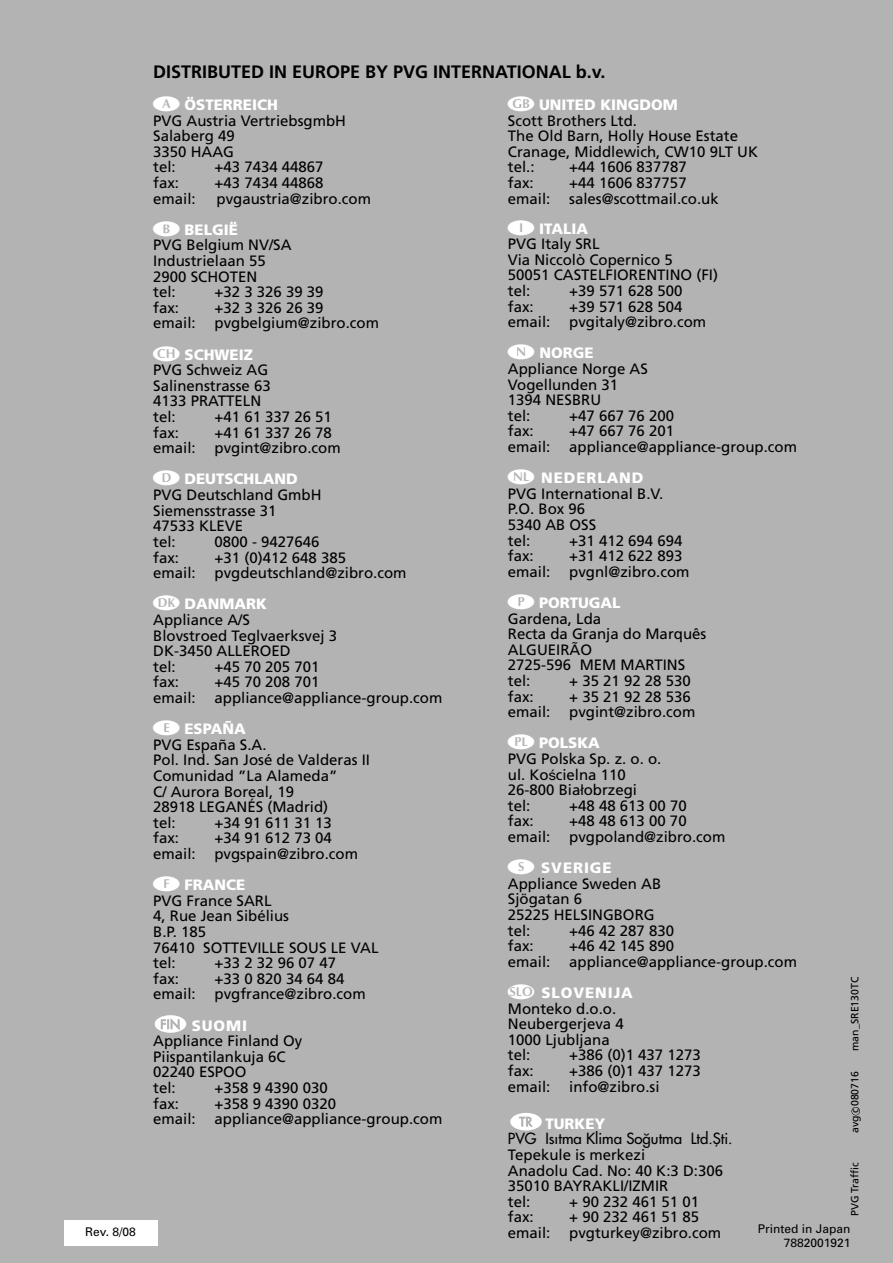
<style>
.page{position:relative;width:893px;height:1263px;background:#b3b3b3}
.page>*{position:absolute;margin:0;border:0;box-sizing:border-box;transform-origin:0 0}
.t1{font:700 18px "Frutiger";color:#000}
.t2{font:15px/15.6px "Frutiger";color:#000}
.t3{font:900 15px "Frutiger";color:#fff}
.t4{font:15px "Futura Turk";color:#000}
.t5{font:900 15px "Frutiger";letter-spacing:.06em;color:#fff}
.t6{font:12px/14.4px "Univers";color:#000;text-align:right}
.t7{font:12px "Futura Book Turk";color:#b3b3b3}
.t8{font:10.5px "Frutiger";color:#000}
.s1{color:#fff}
.s2{font-weight:900;color:#fff}
.s3{font-family:"Helvetica Neue East A";font-size:14.25px}
.s4{font-family:"Helvetica Neue East A"}
</style>
<div class="page">
<div style="left:64px;top:1220px;width:93px;height:26px;background:#fff"></div>
<div style="left:155px;top:1015px;width:31px;height:18px;background:#fff;border-radius:50%"></div>
<div style="left:510px;top:1113px;width:32px;height:17px;background:#fff;border-radius:50%"></div>
<div style="left:851px;top:1107px;width:9px;height:8px;border:1px solid #000;border-radius:50%"></div>
<p class="t1" style="left:153px;top:65px;width:454px">DISTRIBUTED IN EUROPE BY PVG INTERNATIONAL b.v.</p>
<p class="t3" style="left:185px;top:99px;width:95px">ÖSTERREICH</p>
<p class="t2" style="left:153px;top:114px;width:194px">PVG Austria VertriebsgmbH<br>Salaberg 49<br>3350 HAAG<br>tel:</p>
<p class="t2" style="left:214px;top:161px;width:111px">+43 7434 44867</p>
<p class="t2" style="left:153px;top:176px;width:27px">fax:</p>
<p class="t2" style="left:214px;top:176px;width:111px">+43 7434 44868</p>
<p class="t2" style="left:153px;top:192px;width:44px">email:</p>
<p class="t2" style="left:217px;top:192px;width:156px">pvgaustria@zibro.com</p>
<p class="t3" style="left:185px;top:224px;width:55px">BELGIË</p>
<p class="t2" style="left:153px;top:239px;width:140px">PVG Belgium NV/SA<br>Industrielaan 55<br>2900 SCHOTEN<br>tel:</p>
<p class="t2" style="left:214px;top:285px;width:111px">+32 3 326 39 39</p>
<p class="t2" style="left:153px;top:301px;width:27px">fax:</p>
<p class="t2" style="left:214px;top:301px;width:111px">+32 3 326 26 39</p>
<p class="t2" style="left:153px;top:317px;width:44px">email:</p>
<p class="t2" style="left:214px;top:317px;width:166px">pvgbelgium@zibro.com</p>
<p class="t2" style="left:153px;top:348px;width:119px"><span class="s1">❑</span> <span class="s2">SCHWEIZ<br></span>PVG Schweiz AG<br>Salinenstrasse 63<br>4133 PRATTELN tel:</p>
<p class="t2" style="left:214px;top:410px;width:119px">+41 61 337 26 51</p>
<p class="t2" style="left:153px;top:426px;width:27px">fax:</p>
<p class="t2" style="left:214px;top:426px;width:119px">+41 61 337 26 78</p>
<p class="t2" style="left:153px;top:441px;width:44px">email:</p>
<p class="t2" style="left:214px;top:441px;width:128px">pvgint@zibro.com</p>
<p class="t3" style="left:184px;top:473px;width:115px">DEUTSCHLAND</p>
<p class="t2" style="left:153px;top:488px;width:170px">PVG Deutschland GmbH<br>Siemensstrasse 31<br>47533 KLEVE<br>tel:</p>
<p class="t2" style="left:214px;top:535px;width:107px">0800 - 9427646</p>
<p class="t2" style="left:508px;top:98px;width:252px"><span class="s1">✔</span> <span class="s2">UNITED KINGDOM<br></span>Scott Brothers Ltd.<br>The Old Barn, Holly House Estate<br>Cranage, Middlewich, CW10 9LT UK tel.:</p>
<p class="t2" style="left:569px;top:161px;width:119px">+44 1606 837787</p>
<p class="t2" style="left:508px;top:176px;width:27px">fax:</p>
<p class="t2" style="left:569px;top:176px;width:119px">+44 1606 837757</p>
<p class="t2" style="left:508px;top:192px;width:44px">email:</p>
<p class="t2" style="left:569px;top:192px;width:151px">sales@scottmail.co.uk</p>
<p class="t3" style="left:539px;top:222px;width:50px">ITALIA</p>
<p class="t2" style="left:508px;top:237px;width:212px">PVG Italy SRL<br>Via Niccolò Copernico 5<br>50051 CASTELFIORENTINO (FI) tel:</p>
<p class="t2" style="left:569px;top:284px;width:115px">+39 571 628 500</p>
<p class="t2" style="left:508px;top:300px;width:27px">fax:</p>
<p class="t2" style="left:569px;top:300px;width:115px">+39 571 628 504</p>
<p class="t2" style="left:508px;top:315px;width:44px">email:</p>
<p class="t2" style="left:569px;top:315px;width:139px">pvgitaly@zibro.com</p>
<p class="t2" style="left:508px;top:346px;width:142px"><span class="s1">◆</span> <span class="s2">NORGE<br></span>Appliance Norge AS<br>Vogellunden 31<br>1394 NESBRU<br>tel:</p>
<p class="t2" style="left:569px;top:409px;width:106px">+47 667 76 200</p>
<p class="t2" style="left:508px;top:424px;width:27px">fax:</p>
<p class="t2" style="left:569px;top:424px;width:106px">+47 667 76 201</p>
<p class="t2" style="left:508px;top:440px;width:44px">email:</p>
<p class="t2" style="left:569px;top:440px;width:229px">appliance@appliance-group.com</p>
<p class="t5" style="left:541px;top:472px;width:104px">NEDERLAND</p>
<p class="t2" style="left:508px;top:487px;width:157px">PVG International B.V.<br>P.O. Box 96<br>5340 AB OSS<br>tel:</p>
<p class="t2" style="left:569px;top:534px;width:115px">+31 412 694 694</p>
<p class="t2" style="left:508px;top:549px;width:27px">fax:</p>
<p class="t2" style="left:569px;top:549px;width:115px">+31 412 622 893</p>
<p class="t2" style="left:508px;top:565px;width:44px">email:</p>
<p class="t2" style="left:569px;top:565px;width:122px">pvgnl@zibro.com</p>
<p class="t3" style="left:539px;top:597px;width:83px">PORTUGAL</p>
<p class="t2" style="left:508px;top:612px;width:200px">Gardena, Lda<br>Recta da Granja do Marquês<br>ALGUEIRÃO<br>2725-596 MEM MARTINS tel:</p>
<p class="t2" style="left:153px;top:551px;width:27px">fax:</p>
<p class="t2" style="left:214px;top:551px;width:133px">+31 (0)412 648 385</p>
<p class="t2" style="left:153px;top:566px;width:44px">email:</p>
<p class="t2" style="left:214px;top:566px;width:193px">pvgdeutschland@zibro.com</p>
<p class="t3" style="left:184px;top:598px;width:84px">DANMARK</p>
<p class="t2" style="left:153px;top:613px;width:185px">Appliance A/S<br>Blovstroed Teglvaerksvej 3<br>DK-3450 ALLEROED<br>tel:</p>
<p class="t2" style="left:214px;top:660px;width:106px">+45 70 205 701</p>
<p class="t2" style="left:569px;top:674px;width:123px">+ 35 21 92 28 530</p>
<p class="t2" style="left:153px;top:675px;width:27px">fax:</p>
<p class="t2" style="left:214px;top:675px;width:106px">+45 70 208 701</p>
<p class="t2" style="left:153px;top:691px;width:44px">email:</p>
<p class="t2" style="left:214px;top:691px;width:229px">appliance@appliance-group.com</p>
<p class="t3" style="left:184px;top:723px;width:63px">ESPAÑA</p>
<p class="t2" style="left:153px;top:738px;width:218px">PVG España S.A.<br>Pol. Ind. San José de Valderas II<br>Comunidad ”La Alameda”<br>C/ Aurora Boreal, 19<br>28918 LEGANÉS (Madrid)<br>tel:</p>
<p class="t2" style="left:508px;top:690px;width:27px">fax:</p>
<p class="t2" style="left:569px;top:690px;width:123px">+ 35 21 92 28 536</p>
<p class="t2" style="left:508px;top:705px;width:44px">email:</p>
<p class="t2" style="left:569px;top:705px;width:128px">pvgint@zibro.com</p>
<p class="t3" style="left:539px;top:737px;width:62px">POLSKA</p>
<p class="t2" style="left:508px;top:752px;width:155px">PVG Polska Sp. z. o. o. ul. Ko<span class="s3">ś</span>cielna 110<br>26-800 Bia<span class="s4">ł</span>obrzegi tel:</p>
<p class="t2" style="left:569px;top:799px;width:119px">+48 48 613 00 70</p>
<p class="t2" style="left:508px;top:814px;width:27px">fax:</p>
<p class="t2" style="left:569px;top:814px;width:119px">+48 48 613 00 70</p>
<p class="t2" style="left:508px;top:830px;width:44px">email:</p>
<p class="t2" style="left:569px;top:830px;width:158px">pvgpoland@zibro.com</p>
<p class="t5" style="left:541px;top:862px;width:72px">SVERIGE</p>
<p class="t2" style="left:508px;top:877px;width:155px">Appliance Sweden AB<br>Sjögatan 6<br>25225 HELSINGBORG tel:</p>
<p class="t2" style="left:214px;top:816px;width:119px">+34 91 611 31 13</p>
<p class="t2" style="left:153px;top:831px;width:27px">fax:</p>
<p class="t2" style="left:214px;top:831px;width:119px">+34 91 612 73 04</p>
<p class="t2" style="left:153px;top:847px;width:44px">email:</p>
<p class="t2" style="left:214px;top:847px;width:145px">pvgspain@zibro.com</p>
<p class="t2" style="left:153px;top:878px;width:227px"><span class="s1">✓</span> <span class="s2">FRANCE<br></span>PVG France SARL<br>4, Rue Jean Sibélius<br>B.P. 185<br>76410 SOTTEVILLE SOUS LE VAL tel:</p>
<p class="t2" style="left:569px;top:924px;width:106px">+46 42 287 830</p>
<p class="t2" style="left:508px;top:939px;width:27px">fax:</p>
<p class="t2" style="left:569px;top:939px;width:106px">+46 42 145 890</p>
<p class="t2" style="left:508px;top:955px;width:44px">email:</p>
<p class="t2" style="left:569px;top:955px;width:229px">appliance@appliance-group.com</p>
<p class="t5" style="left:541px;top:987px;width:93px">SLOVENIJA</p>
<p class="t2" style="left:508px;top:1002px;width:117px">Monteko d.o.o.<br>Neubergerjeva 4<br>1000 Ljubljana tel:</p>
<p class="t2" style="left:214px;top:956px;width:123px">+33 2 32 96 07 47</p>
<p class="t2" style="left:153px;top:972px;width:27px">fax:</p>
<p class="t2" style="left:214px;top:972px;width:131px">+33 0 820 34 64 84</p>
<p class="t2" style="left:153px;top:987px;width:44px">email:</p>
<p class="t2" style="left:214px;top:987px;width:153px">pvgfrance@zibro.com</p>
<p class="t3" style="left:192px;top:1019px;width:57px">SUOMI</p>
<p class="t2" style="left:153px;top:1034px;width:151px">Appliance Finland Oy<br>Piispantilankuja 6C<br>02240 ESPOO<br>tel:</p>
<p class="t8" style="left:850px;top:1051px;width:76px;rotate:-90deg">man_SRE130TC</p>
<p class="t7" style="left:160px;top:1017px;width:21px">FIN</p>
<p class="t2" style="left:569px;top:1048px;width:133px">+386 (0)1 437 1273</p>
<p class="t2" style="left:508px;top:1064px;width:27px">fax:</p>
<p class="t2" style="left:569px;top:1064px;width:133px">+386 (0)1 437 1273</p>
<p class="t2" style="left:508px;top:1080px;width:44px">email:</p>
<p class="t2" style="left:569px;top:1080px;width:92px">info@zibro.si</p>
<p class="t3" style="left:545px;top:1117px;width:61px">TURKEY</p>
<p class="t4" style="left:508px;top:1130px;width:226px">PVG Is›tma Klima So¤utma Ltd.fiti.</p>
<p class="t2" style="left:508px;top:1148px;width:217px">Tepekule is merkezi<br>Anadolu Cad. No: 40 K:3 D:306<br>35010 BAYRAKLI/IZMIR<br>tel:</p>
<p class="t8" style="left:850px;top:1133px;width:63px;rotate:-90deg">avg c 080716</p>
<p class="t2" style="left:214px;top:1081px;width:115px">+358 9 4390 030</p>
<p class="t2" style="left:153px;top:1097px;width:27px">fax:</p>
<p class="t2" style="left:214px;top:1097px;width:123px">+358 9 4390 0320</p>
<p class="t2" style="left:153px;top:1112px;width:44px">email:</p>
<p class="t2" style="left:214px;top:1112px;width:229px">appliance@appliance-group.com</p>
<p class="t7" style="left:519px;top:1115px;width:14px">TR</p>
<p class="t8" style="left:850px;top:1216px;width:55px;rotate:-90deg">PVG Traffic</p>
<p class="t2" style="left:569px;top:1195px;width:131px">+ 90 232 461 51 01</p>
<p class="t2" style="left:508px;top:1210px;width:27px">fax:</p>
<p class="t2" style="left:569px;top:1210px;width:131px">+ 90 232 461 51 85</p>
<p class="t2" style="left:508px;top:1226px;width:44px">email:</p>
<p class="t2" style="left:569px;top:1226px;width:154px">pvgturkey@zibro.com</p>
<p class="t6" style="left:85px;top:1226px;width:52px">Rev. 8/08</p>
<p class="t6" style="left:758px;top:1222px;width:94px">Printed in Japan<br>7882001921</p>
</div>
